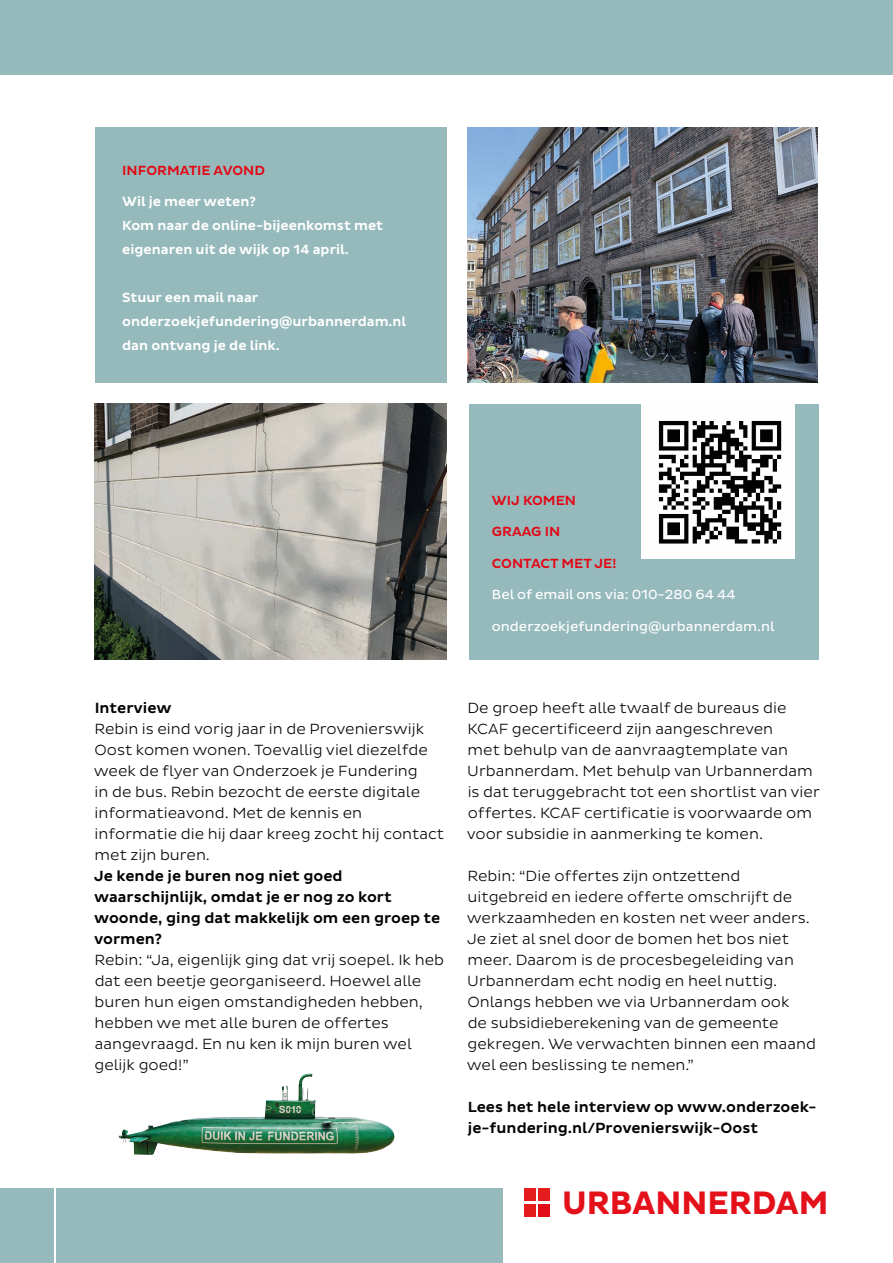
<style>
.page{position:relative;width:893px;height:1263px;background:#fff}
.page>*{position:absolute;margin:0;border:0;box-sizing:border-box;transform-origin:0 0}
.t1{font:700 33px "Pluto Sans";color:#e4101a;scale:.95 1}
.t2{font:300 15px/21px "Pluto Sans";color:#020304}
.t3{font:500 15px/21px "Pluto Sans";color:#020304}
.t4{font:500 13.5px/24px "Pluto Sans";color:#fff}
.t5{font:13.5px "Pluto Sans";color:#fff}
.t6{font:500 13.5px "Pluto Sans";color:#e30614}
.s1{color:#e3111b}
</style>
<div class="page">
<div style="left:95px;top:128px;width:351px;height:255px;background:#96babc"></div>
<div style="left:469px;top:404px;width:349px;height:255px;background:#96b9bc"></div>
<img style="left:642px;top:404px;width:153px;height:154px">
<div style="left:524px;top:1188px;width:11px;height:13px;background:#e41c1d"></div>
<div style="left:538px;top:1188px;width:12px;height:13px;background:#e41c1d"></div>
<div style="left:524px;top:1204px;width:11px;height:12px;background:#e41c1d"></div>
<div style="left:538px;top:1204px;width:12px;height:12px;background:#e30d18"></div>
<div style="left:0;top:1188px;width:503px;height:75px;background:#96babc"></div>
<hr style="left:54px;top:1187px;width:2px;height:76px;background:#fff">
<div style="left:0;top:0;width:893px;height:75px;background:#96babc"></div>
<img style="left:95px;top:404px;width:351px;height:255px">
<img style="left:468px;top:128px;width:349px;height:255px">
<img style="left:118px;top:1073px;width:277px;height:82px">
<p class="t6" style="left:122px;top:162px;width:144px">INFORMATIE AVOND</p>
<p class="t4" style="left:122px;top:190px;width:135px">Wil je meer weten?</p>
<p class="t4" style="left:122px;top:214px;width:262px">Kom naar de online-bijeenkomst met eigenaren uit de wijk op 14 april.</p>
<p class="t4" style="left:122px;top:286px;width:285px">Stuur een mail naar onderzoekjefundering@urbannerdam.nl dan ontvang je de link.</p>
<p class="t6" style="left:492px;top:492px;width:86px">WIJ KOMEN</p>
<p class="t6" style="left:492px;top:524px;width:70px">GRAAG IN</p>
<p class="t6" style="left:492px;top:555px;width:126px">CONTACT MET JE!</p>
<p class="t5" style="left:492px;top:587px;width:245px">Bel of email ons via: 010-280 64 44</p>
<p class="t5" style="left:492px;top:618px;width:284px">onderzoekjefundering@urbannerdam.nl</p>
<p class="t3" style="left:95px;top:698px;width:78px">Interview</p>
<p class="t2" style="left:94px;top:718px;width:352px">Rebin is eind vorig jaar in de Provenierswijk Oost komen wonen. Toevallig viel diezelfde week de flyer van Onderzoek je Fundering<br>in de bus. Rebin bezocht de eerste digitale informatieavond. Met de kennis en informatie die hij daar kreeg zocht hij contact met zijn buren.</p>
<p class="t3" style="left:94px;top:866px;width:348px">Je kende je buren nog niet goed waarschijnlijk, omdat je er nog zo kort woonde, ging dat makkelijk om een groep te vormen?</p>
<p class="t2" style="left:94px;top:949px;width:351px">Rebin: “Ja, eigenlijk ging dat vrij soepel. Ik heb dat een beetje georganiseerd. Hoewel alle buren hun eigen omstandigheden hebben, hebben we met alle buren de offertes aangevraagd. En nu ken ik mijn buren wel gelijk goed!”</p>
<p class="t2" style="left:467px;top:697px;width:355px">De groep heeft alle twaalf de bureaus die KCAF gecertificeerd zijn aangeschreven<br>met behulp van de aanvraagtemplate van Urbannerdam. Met behulp van Urbannerdam is dat teruggebracht tot een shortlist van vier offertes. KCAF certificatie is voorwaarde om voor subsidie in aanmerking te komen.</p>
<p class="t2" style="left:467px;top:865px;width:345px">Rebin: “Die offertes zijn ontzettend uitgebreid en iedere offerte omschrijft de werkzaamheden en kosten net weer anders.<br>Je ziet al snel door de bomen het bos niet meer. Daarom is de procesbegeleiding van Urbannerdam echt nodig en heel nuttig.</p>
<p class="t2" style="left:467px;top:991px;width:351px">Onlangs hebben we via Urbannerdam ook<br>de subsidieberekening van de gemeente gekregen. We verwachten binnen een maand wel een beslissing te nemen.”</p>
<p class="t3" style="left:468px;top:1097px;width:350px">Lees het hele interview op www.onderzoek&shy;je-fundering.nl/Provenierswijk-Oost</p>
<h1 class="t1" style="left:562px;top:1184px;width:282px">URBANNERD<span class="s1">AM</span></h1>
</div>
